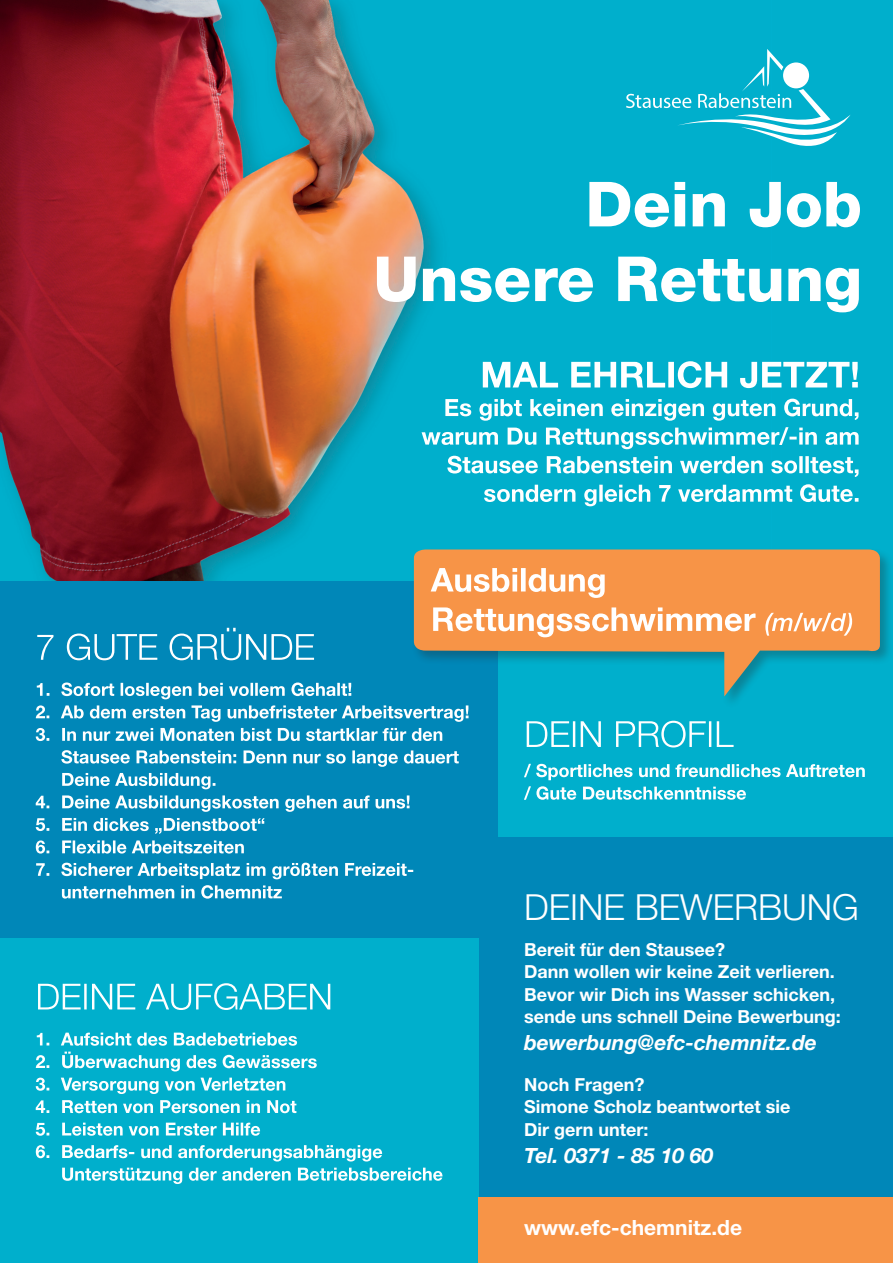
<style>
.page{position:relative;width:893px;height:1263px;background:#fff}
.page>*{position:absolute;margin:0;border:0;box-sizing:border-box;transform-origin:0 0}
.t1{font:300 36px "Helvetica Neue";color:#fff}
.t2{font:italic 700 21px "Helvetica Neue";color:#fff}
.t3{font:700 21px "Helvetica Neue";color:#fff}
.t4{font:700 18px/22.5px "Helvetica Neue";color:#fff}
</style>
<div class="page">
<div style="left:0;top:0;width:893px;height:592px;background:#00afcc"></div>
<img style="left:0;top:0;width:771px;height:581px">
<div style="left:0;top:587px;width:893px;height:676px;background:#00afcc"></div>
<div style="left:0;top:581px;width:497px;height:356px;background:#0087b8"></div>
<div style="left:479px;top:838px;width:414px;height:425px;background:#0087b8"></div>
<div style="left:412px;top:547px;width:481px;height:162px;background:#231f20;opacity:.3"></div>
<svg style="left:414px;top:549px;width:466px;height:147px;fill:#f79447"></svg>
<svg style="left:377px;top:257px;width:482px;height:55px"></svg>
<svg style="left:589px;top:182px;width:271px;height:45px"></svg>
<svg style="left:626px;top:49px;width:224px;height:107px"></svg>
<div style="left:783px;top:62px;width:26px;height:26px;background:#fff;border-radius:50%"></div>
<svg style="left:484px;top:484px;width:374px;height:22px"></svg>
<svg style="left:447px;top:456px;width:411px;height:21px"></svg>
<svg style="left:422px;top:427px;width:437px;height:22px"></svg>
<svg style="left:445px;top:399px;width:413px;height:22px"></svg>
<svg style="left:483px;top:361px;width:375px;height:27px"></svg>
<svg style="left:62px;top:885px;width:220px;height:14px"></svg>
<svg style="left:36px;top:863px;width:377px;height:16px"></svg>
<svg style="left:36px;top:840px;width:208px;height:13px"></svg>
<svg style="left:36px;top:818px;width:228px;height:16px"></svg>
<svg style="left:36px;top:795px;width:374px;height:17px"></svg>
<svg style="left:62px;top:773px;width:153px;height:16px"></svg>
<svg style="left:61px;top:750px;width:398px;height:17px"></svg>
<svg style="left:36px;top:728px;width:406px;height:13px"></svg>
<svg style="left:36px;top:705px;width:432px;height:17px"></svg>
<svg style="left:37px;top:682px;width:314px;height:17px"></svg>
<svg style="left:37px;top:628px;width:277px;height:32px"></svg>
<svg style="left:62px;top:1167px;width:381px;height:17px"></svg>
<svg style="left:36px;top:1145px;width:346px;height:16px"></svg>
<svg style="left:36px;top:1122px;width:224px;height:14px"></svg>
<svg style="left:36px;top:1100px;width:260px;height:13px"></svg>
<svg style="left:36px;top:1077px;width:249px;height:17px"></svg>
<svg style="left:36px;top:1032px;width:281px;height:39px"></svg>
<svg style="left:38px;top:983px;width:292px;height:27px"></svg>
<svg style="left:524px;top:786px;width:222px;height:14px"></svg>
<svg style="left:524px;top:764px;width:341px;height:16px"></svg>
<svg style="left:527px;top:721px;width:207px;height:26px"></svg>
<div style="left:477px;top:1195px;width:416px;height:68px;background:#231f20;opacity:.3"></div>
<div style="left:479px;top:1197px;width:414px;height:66px;background:#f79447"></div>
<svg style="left:433px;top:607px;width:419px;height:30px;background:#f9b47e"></svg>
<svg style="left:431px;top:568px;width:174px;height:30px;background:#f9ba88"></svg>
<h1 class="t1" style="left:524px;top:885px;width:336px">DEINE BEWERBUNG</h1>
<p class="t4" style="left:524px;top:938px;width:318px">Bereit für den Stausee?<br>Dann wollen wir keine Zeit verlieren.<br>Bevor wir Dich ins Wasser schicken, sende uns schnell Deine Bewerbung:</p>
<p class="t2" style="left:524px;top:1030px;width:294px">bewerbung@efc-chemnitz.de</p>
<p class="t4" style="left:524px;top:1073px;width:268px">Noch Fragen?<br>Simone Scholz beantwortet sie<br>Dir gern unter:</p>
<p class="t2" style="left:524px;top:1142px;width:191px">Tel. 0371 - 85 10 60</p>
<p class="t3" style="left:524px;top:1214px;width:220px">www.efc-chemnitz.de</p>
</div>
